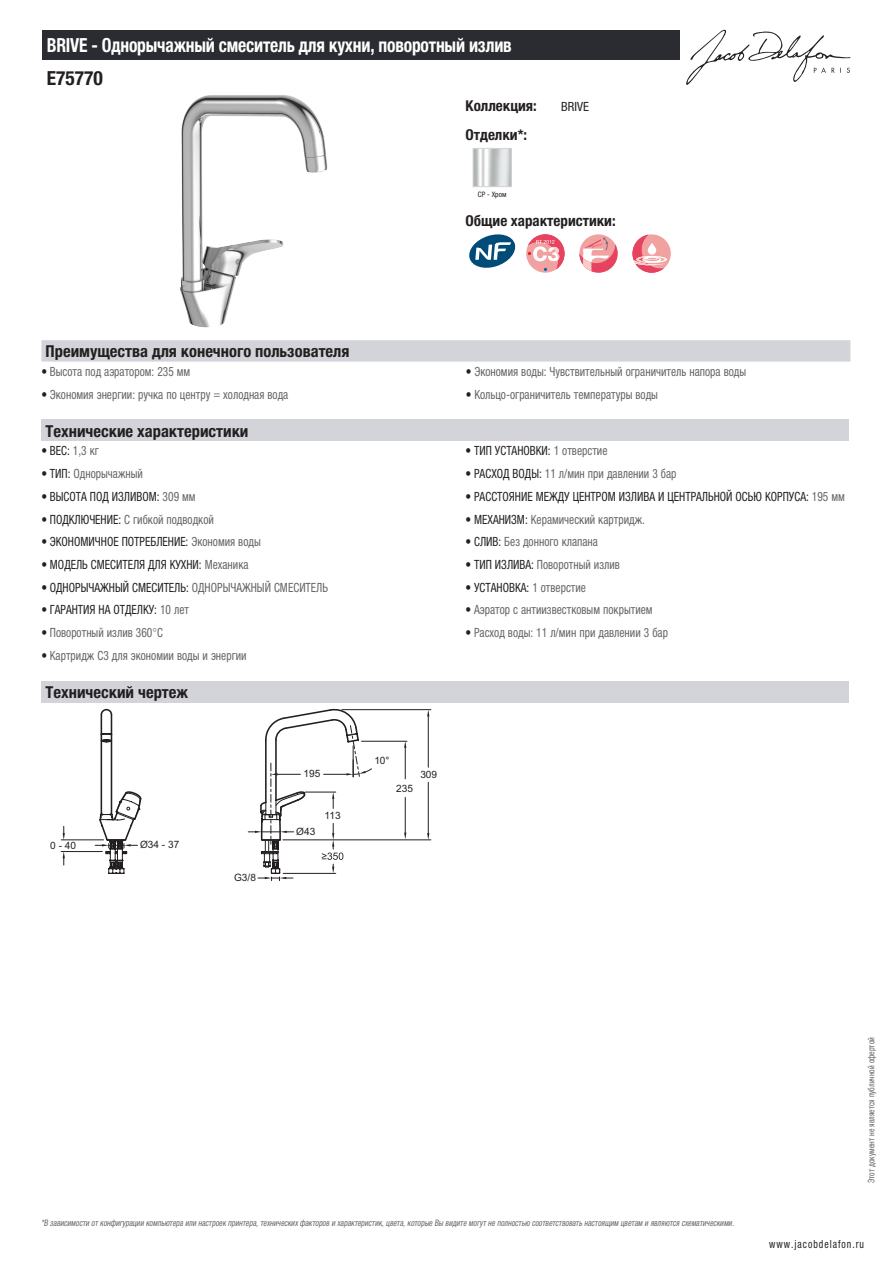
<style>
.page{position:relative;width:893px;height:1263px;background:#fff}
.page>*{position:absolute;margin:0;border:0;box-sizing:border-box;transform-origin:0 0}
.t1{font:700 condensed 19.5px "Helvetica Neue LTCYR";letter-spacing:-.01em;color:#fff;scale:.9 1}
.t2{font:700 condensed 19.5px "Helvetica Neue LTCYR";color:#231f20}
.t3{font:700 condensed 16.5px "Helvetica Neue LTCYR";color:#231f20}
.t4{font:700 condensed 15px "Helvetica Neue LTCYR";color:#231f20}
.t5{font:condensed 12.75px "Helvetica Neue LTCYR";color:#626568;scale:.9 1}
.t6{font:condensed 12.75px "Helvetica Neue LTCYR";color:#231f20;scale:.9 1}
.t7{font:condensed 12.75px "Helvetica Neue LTCYR";color:#231f20}
.t8{font:condensed 11.25px "Helvetica Neue LTCYR";letter-spacing:.1em;color:#231f20;scale:.87 1}
.t9{font:10.05px "Arial";color:#231f20}
.t10{font:italic condensed 9px "Helvetica Neue LTCYR";color:#626568;scale:.87 1}
.t11{font:condensed 9px "Helvetica Neue LTCYR";color:#626568;scale:.87 1}
.t12{font:condensed 7.5px "Helvetica Neue LTCYR";color:#231f20}
.s1{color:#231f20}
.s2{color:#626568}
</style>
<div class="page">
<svg style="left:686px;top:30px;width:164px;height:55px"></svg>
<img style="left:180px;top:95px;width:103px;height:232px">
<img style="left:475px;top:150px;width:35px;height:35px">
<div style="left:473px;top:148px;width:39px;height:39px;border:1px solid #d3d4da"></div>
<svg style="left:469px;top:234px;width:46px;height:34px"></svg>
<svg style="left:526px;top:234px;width:38px;height:39px"></svg>
<svg style="left:528px;top:234px;width:36px;height:37px"></svg>
<svg style="left:579px;top:234px;width:39px;height:39px"></svg>
<svg style="left:579px;top:237px;width:39px;height:36px"></svg>
<div style="left:632px;top:234px;width:39px;height:39px;background:#f2a1a1;border-radius:50%"></div>
<svg style="left:632px;top:235px;width:35px;height:38px"></svg>
<div style="left:41px;top:340px;width:809px;height:22px;background:#d3d4da"></div>
<div style="left:41px;top:420px;width:808px;height:21px;background:#d3d4da"></div>
<div style="left:41px;top:681px;width:808px;height:21px;background:#d3d4da"></div>
<hr style="left:283px;top:839px;width:148px;height:1px;background:#231f20">
<hr style="left:342px;top:709px;width:89px;height:1px;background:#231f20">
<hr style="left:428px;top:782px;width:1px;height:51px;background:#231f20">
<hr style="left:428px;top:716px;width:1px;height:51px;background:#231f20">
<svg style="left:427px;top:833px;width:2px;height:7px"></svg>
<svg style="left:61px;top:709px;width:347px;height:172px"></svg>
<div style="left:43px;top:30px;width:637px;height:30px;background:#2a2c32"></div>
<h1 class="t1" style="left:47px;top:34px;width:518px">BRIVE - Однорычажный смеситель для кухни, поворотный излив</h1>
<h1 class="t2" style="left:47px;top:67px;width:58px">E75770</h1>
<p class="t4" style="left:466px;top:97px;width:73px">Коллекция:</p>
<p class="t7" style="left:561px;top:99px;width:29px">BRIVE</p>
<p class="t4" style="left:466px;top:126px;width:63px">Отделки*:</p>
<p class="t12" style="left:478px;top:190px;width:30px">CP - Хром</p>
<p class="t4" style="left:466px;top:212px;width:152px">Общие характеристики:</p>
<p class="t3" style="left:46px;top:342px;width:305px">Преимущества для конечного пользователя</p>
<p class="t5" style="left:41px;top:364px;width:167px"><span class="s1">•</span> Высота под аэратором: 235 мм</p>
<p class="t5" style="left:466px;top:364px;width:313px"><span class="s1">•</span> Экономия воды: Чувствительный ограничитель напора воды</p>
<p class="t5" style="left:41px;top:387px;width:276px"><span class="s1">•</span> Экономия энергии: ручка по центру = холодная вода</p>
<p class="t5" style="left:466px;top:387px;width:215px"><span class="s1">•</span> Кольцо-ограничитель температуры воды</p>
<p class="t3" style="left:46px;top:422px;width:204px">Технические характеристики</p>
<p class="t6" style="left:41px;top:444px;width:65px">• ВЕС: <span class="s2">1,3 кг</span></p>
<p class="t6" style="left:466px;top:444px;width:159px">• ТИП УСТАНОВКИ: <span class="s2">1 отверстие</span></p>
<p class="t5" style="left:41px;top:466px;width:114px"><span class="s1">• ТИП:</span> Однорычажный</p>
<p class="t5" style="left:466px;top:466px;width:236px"><span class="s1">• РАСХОД ВОДЫ:</span> 11 л/мин при давлении 3 бар</p>
<p class="t6" style="left:41px;top:489px;width:173px">• ВЫСОТА ПОД ИЗЛИВОМ: <span class="s2">309 мм</span></p>
<p class="t6" style="left:466px;top:489px;width:423px">• РАССТОЯНИЕ МЕЖДУ ЦЕНТРОМ ИЗЛИВА И ЦЕНТРАЛЬНОЙ ОСЬЮ КОРПУСА: <span class="s2">195 мм</span></p>
<p class="t5" style="left:41px;top:512px;width:193px"><span class="s1">• ПОДКЛЮЧЕНИЕ:</span> С гибкой подводкой</p>
<p class="t5" style="left:466px;top:512px;width:201px"><span class="s1">• МЕХАНИЗМ:</span> Керамический картридж.</p>
<p class="t6" style="left:41px;top:535px;width:245px">• ЭКОНОМИЧНОЕ ПОТРЕБЛЕНИЕ: <span class="s2">Экономия воды</span></p>
<p class="t5" style="left:466px;top:535px;width:149px"><span class="s1">• СЛИВ:</span> Без донного клапана</p>
<p class="t6" style="left:41px;top:557px;width:232px">• МОДЕЛЬ СМЕСИТЕЛЯ ДЛЯ КУХНИ: <span class="s2">Механика</span></p>
<p class="t5" style="left:466px;top:557px;width:173px"><span class="s1">• ТИП ИЗЛИВА:</span> Поворотный излив</p>
<p class="t6" style="left:41px;top:580px;width:320px">• ОДНОРЫЧАЖНЫЙ СМЕСИТЕЛЬ: <span class="s2">ОДНОРЫЧАЖНЫЙ СМЕСИТЕЛЬ</span></p>
<p class="t6" style="left:466px;top:580px;width:135px">• УСТАНОВКА: <span class="s2">1 отверстие</span></p>
<p class="t6" style="left:41px;top:603px;width:166px">• ГАРАНТИЯ НА ОТДЕЛКУ: <span class="s2">10 лет</span></p>
<p class="t5" style="left:466px;top:603px;width:209px"><span class="s1">•</span> Аэратор с антиизвестковым покрытием</p>
<p class="t5" style="left:41px;top:625px;width:137px"><span class="s1">•</span> Поворотный излив 360°C</p>
<p class="t5" style="left:466px;top:625px;width:226px"><span class="s1">•</span> Расход воды: 11 л/мин при давлении 3 бар</p>
<p class="t5" style="left:41px;top:648px;width:230px"><span class="s1">•</span> Картридж С3 для экономии воды и энергии</p>
<p class="t3" style="left:46px;top:683px;width:144px">Технический чертеж</p>
<p class="t9" style="left:374px;top:754px;width:17px">10°</p>
<p class="t9" style="left:303px;top:767px;width:18px">195</p>
<p class="t9" style="left:420px;top:768px;width:18px">309</p>
<p class="t9" style="left:50px;top:839px;width:27px">0 - 40</p>
<p class="t9" style="left:140px;top:838px;width:41px">Ø34 - 37</p>
<p class="t9" style="left:234px;top:871px;width:23px">G3/8</p>
<p class="t9" style="left:296px;top:825px;width:21px">Ø43</p>
<p class="t9" style="left:325px;top:809px;width:18px">113</p>
<p class="t9" style="left:396px;top:782px;width:18px">235</p>
<p class="t10" style="left:41px;top:1218px;width:800px">*В зависимости отконфигурации компьютера или настроек принтера,техническихфакторов и характеристик,цвета,которые Вы видите могутне полностью соответствоватьнастоящим цветам и являются схематическими.</p>
<p class="t11" style="left:866px;top:1183px;width:169px;rotate:-90deg">Этот документ не является публичной офертой</p>
<p class="t8" style="left:769px;top:1237px;width:110px">www.jacobdelafon.ru</p>
</div>
